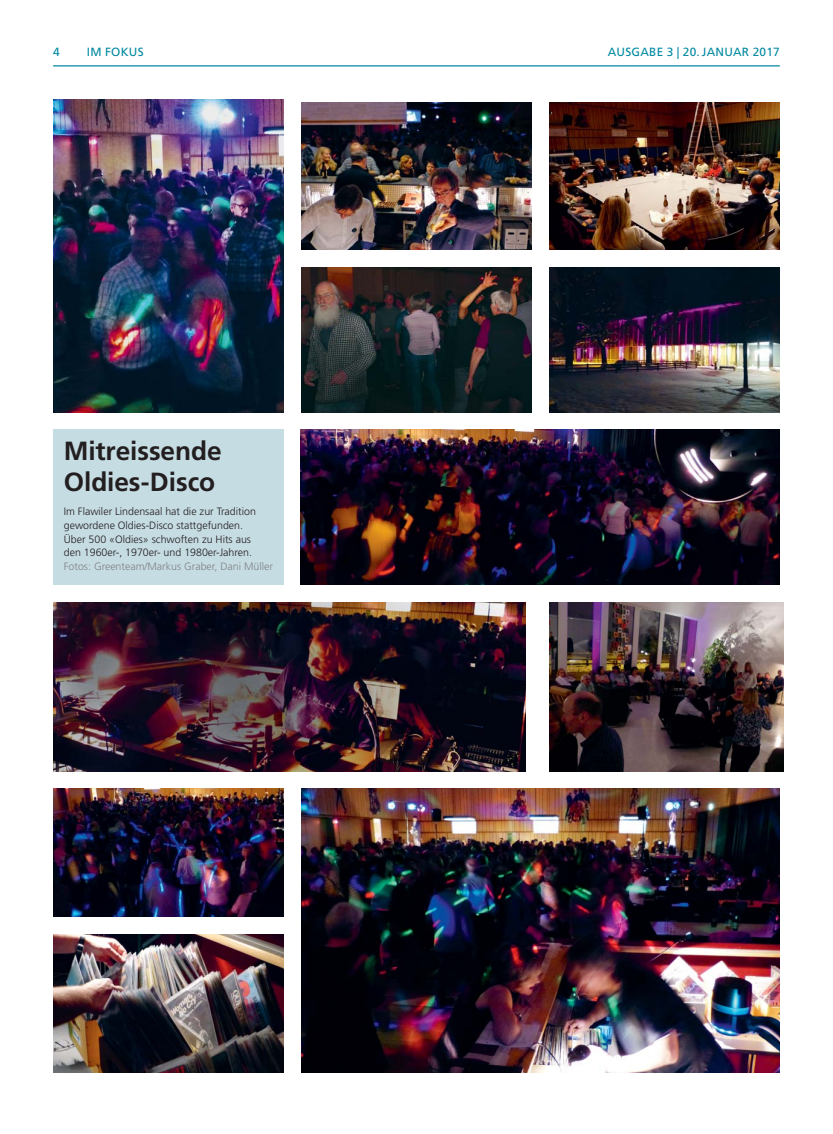
<style>
.page{position:relative;width:833px;height:1134px;background:#fff}
.page>*{position:absolute;margin:0;border:0;box-sizing:border-box;transform-origin:0 0}
.t1{font:700 26.25px/31.2px "Frutiger LT Std";letter-spacing:-.005em;color:#231f20}
.t2{font:11.88px "Frutiger LT Std";letter-spacing:.02em;color:#0089a1}
.t3{font:300 10.62px/13.8px "Frutiger LT Std";color:#231f20}
.t4{font:300 10.62px "Frutiger LT Std";color:#808285}
</style>
<div class="page">
<div style="left:53px;top:430px;width:230px;height:155px;background:#c6dce3"></div>
<hr style="left:53px;top:65px;width:727px;height:1px;background:#0089a1">
<img style="left:301px;top:268px;width:230px;height:144px">
<img style="left:301px;top:103px;width:230px;height:147px">
<img style="left:53px;top:100px;width:230px;height:312px">
<img style="left:53px;top:602px;width:473px;height:169px">
<img style="left:300px;top:430px;width:479px;height:155px">
<img style="left:549px;top:268px;width:231px;height:144px">
<img style="left:549px;top:602px;width:234px;height:169px">
<img style="left:549px;top:102px;width:231px;height:148px">
<img style="left:53px;top:789px;width:230px;height:128px">
<img style="left:53px;top:934px;width:230px;height:138px">
<img style="left:301px;top:789px;width:478px;height:283px">
<p class="t2" style="left:53px;top:46px;width:8px">4</p>
<p class="t2" style="left:87px;top:46px;width:58px">IM FOKUS</p>
<p class="t2" style="left:608px;top:46px;width:173px">AUSGABE 3 | 20. JANUAR 2017</p>
<h1 class="t1" style="left:64px;top:437px;width:159px">Mitreissende<br>Oldies-Disco</h1>
<p class="t3" style="left:64px;top:505px;width:194px">Im Flawiler Lindensaal hat die zur Tradition gewordene Oldies-Disco stattgefunden.<br>Über 500 «Oldies» schwoften zu Hits aus den 1960er-, 1970er- und 1980er-Jahren.</p>
<p class="t4" style="left:64px;top:561px;width:210px">Fotos: Greenteam/Markus Graber, Dani Müller</p>
</div>
